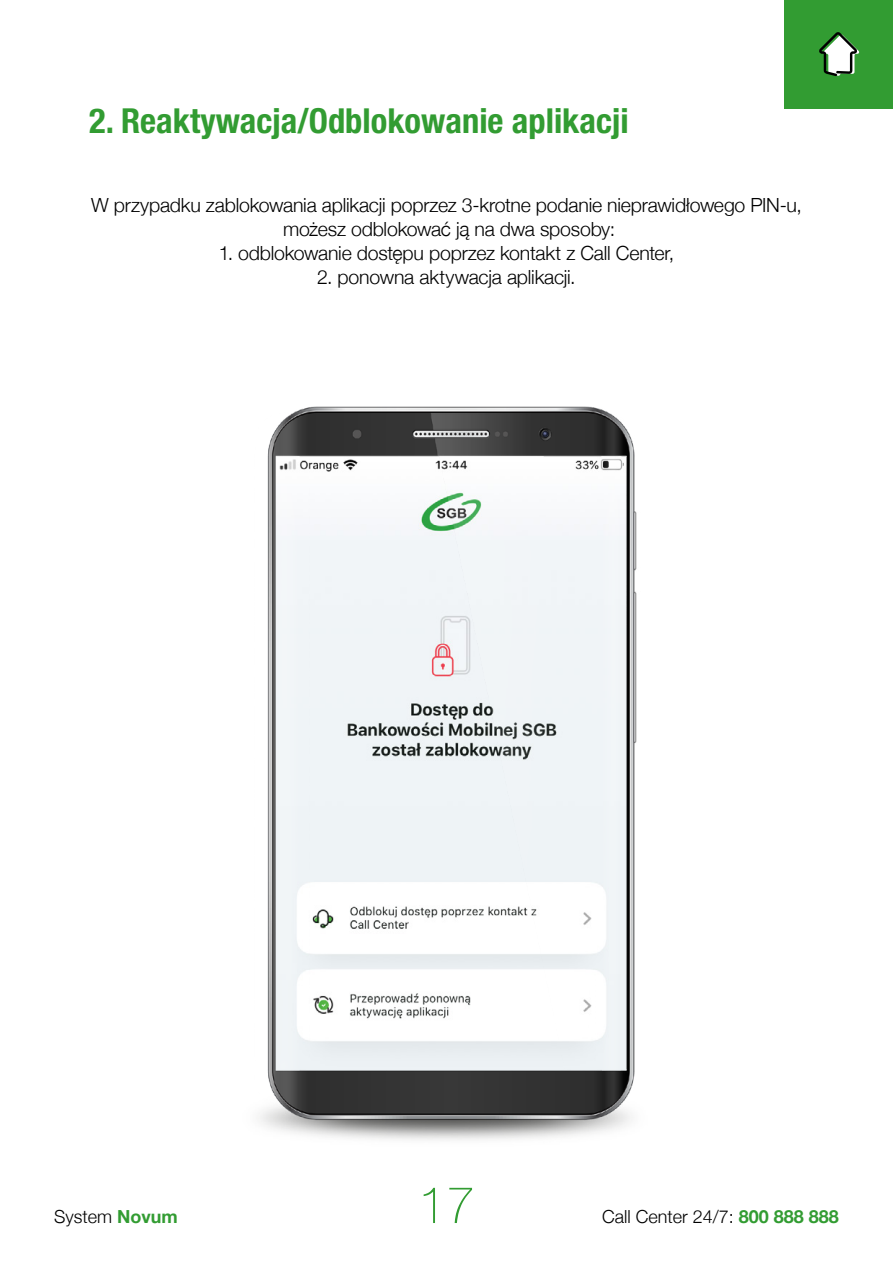
<style>
.page{position:relative;width:893px;height:1263px;background:#fff}
.page>*{position:absolute;margin:0;border:0;box-sizing:border-box;transform-origin:0 0}
.t1{font:100 51px "Helvetica Neue";color:#329c32}
.t2{font:700 condensed 34.5px "Helvetica Neue LT Pro";color:#329c32}
.t3{font:300 19.5px/24px "Helvetica Neue";letter-spacing:-.01em;color:#000;text-align:center}
.t4{font:300 18px "Helvetica Neue";color:#000}
.s1{font-weight:700;color:#329c32}
</style>
<div class="page">
<img style="left:258px;top:406px;width:379px;height:734px">
<div style="left:785px;top:0;width:108px;height:108px;background:#329c32"></div>
<svg style="left:819px;top:32px;width:41px;height:44px"></svg>
<h2 class="t2" style="left:89px;top:100px;width:541px">2. Reaktywacja/Odblokowanie aplikacji</h2>
<p class="t3" style="left:91px;top:192px;width:712px">W przypadku zablokowania aplikacji poprzez 3-krotne podanie nieprawidłowego PIN-u, możesz odblokować ją na dwa sposoby:</p>
<p class="t3" style="left:219px;top:240px;width:457px">1. odblokowanie dostępu poprzez kontakt z Call Center,</p>
<p class="t3" style="left:317px;top:264px;width:260px">2. ponowna aktywacja aplikacji.</p>
<h1 class="t1" style="left:418px;top:1166px;width:58px">17</h1>
<p class="t4" style="left:54px;top:1202px;width:125px">System <span class="s1">Novum</span></p>
<p class="t4" style="left:602px;top:1202px;width:238px">Call Center 24/7: <span class="s1">800 888 888</span></p>
</div>
